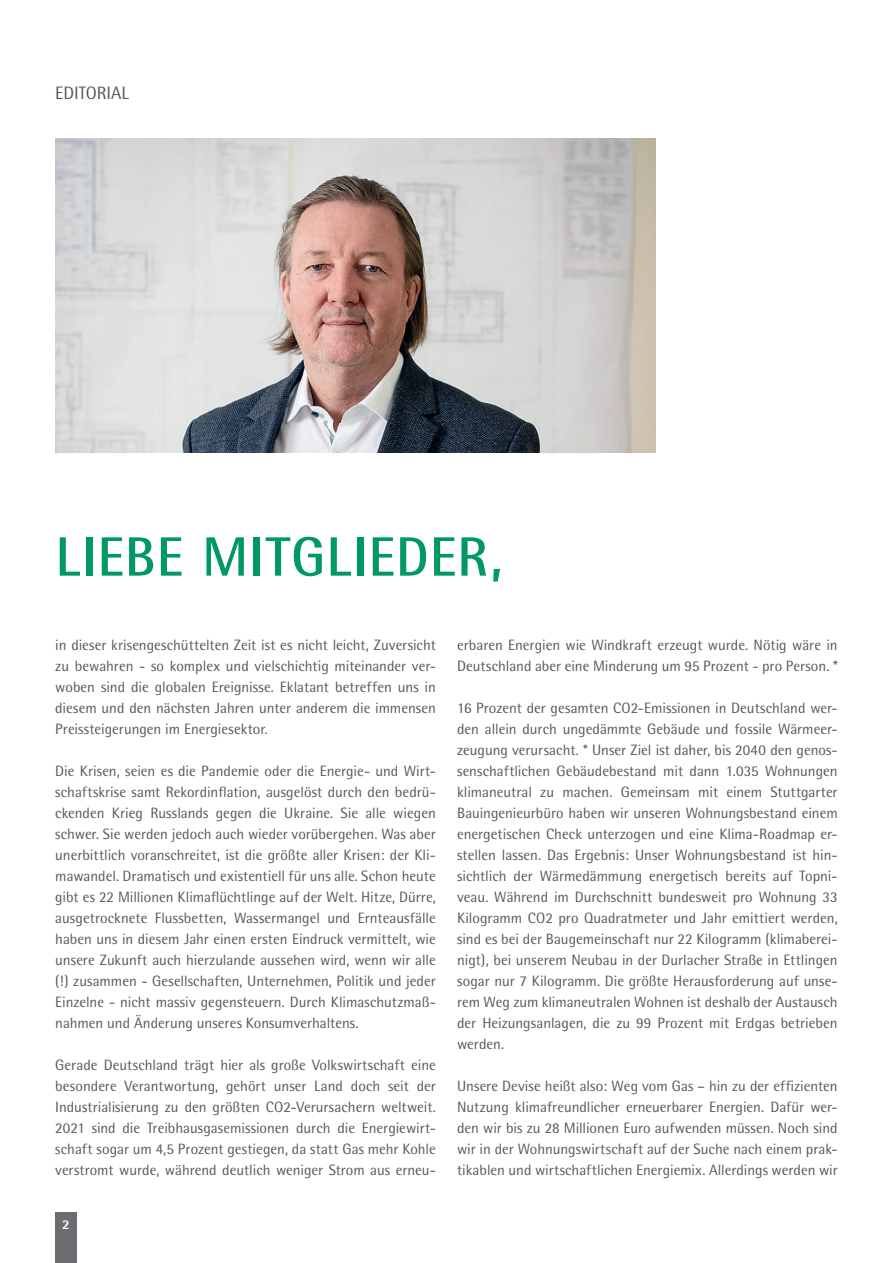
<style>
.page{position:relative;width:893px;height:1263px;background:#fff}
.page>*{position:absolute;margin:0;border:0;box-sizing:border-box;transform-origin:0 0}
.t1{font:700 55.5px "Rotis Semi Sans";letter-spacing:.015em;color:#009864}
.t2{font:18px "Rotis Semi Sans";letter-spacing:-.005em;color:#57585a}
.t3{font:15px/21px "Rotis Semi Sans";color:#57585a;text-align:justify}
.t4{font:800 13.5px "Rotis Semi Sans";color:#fff}
</style>
<div class="page">
<div style="left:55px;top:1212px;width:22px;height:51px;background:#6c6d70"></div>
<img style="left:55px;top:138px;width:600px;height:315px">
<p class="t2" style="left:55px;top:82px;width:75px">EDITORIAL</p>
<h1 class="t1" style="left:55px;top:523px;width:449px">LIEBE MITGLIEDER,</h1>
<p class="t3" style="left:55px;top:635px;width:382px">in dieser krisengeschüttelten Zeit ist es nicht leicht, Zuversicht zu bewahren - so komplex und vielschichtig miteinander ver&shy;woben sind die globalen Ereignisse. Eklatant betreffen uns in diesem und den nächsten Jahren unter anderem die immensen Preissteigerungen im Energiesektor.</p>
<p class="t3" style="left:55px;top:761px;width:382px">Die Krisen, seien es die Pandemie oder die Energie- und Wirt&shy;schaftskrise samt Rekordinflation, ausgelöst durch den bedrü&shy;ckenden Krieg Russlands gegen die Ukraine. Sie alle wiegen schwer. Sie werden jedoch auch wieder vorübergehen. Was aber unerbittlich voranschreitet, ist die größte aller Krisen: der Kli&shy;mawandel. Dramatisch und existentiell für uns alle. Schon heute gibt es 22 Millionen Klimaflüchtlinge auf der Welt. Hitze, Dürre, ausgetrocknete Flussbetten, Wassermangel und Ernteausfälle haben uns in diesem Jahr einen ersten Eindruck vermittelt, wie unsere Zukunft auch hierzulande aussehen wird, wenn wir alle (!) zusammen - Gesellschaften, Unternehmen, Politik und jeder Einzelne - nicht massiv gegensteuern. Durch Klimaschutzmaß&shy;nahmen und Änderung unseres Konsumverhaltens.</p>
<p class="t3" style="left:55px;top:1055px;width:382px">Gerade Deutschland trägt hier als große Volkswirtschaft eine besondere Verantwortung, gehört unser Land doch seit der Industrialisierung zu den größten CO2-Verursachern weltweit.<br>2021 sind die Treibhausgasemissionen durch die Energiewirt&shy;schaft sogar um 4,5 Prozent gestiegen, da statt Gas mehr Kohle verstromt wurde, während deutlich weniger Strom aus erneu-</p>
<p class="t4" style="left:62px;top:1216px;width:9px">2</p>
<p class="t3" style="left:457px;top:635px;width:382px">erbaren Energien wie Windkraft erzeugt wurde. Nötig wäre in<br>Deutschland aber eine Minderung um 95 Prozent - pro Person. *</p>
<p class="t3" style="left:457px;top:698px;width:382px">16 Prozent der gesamten CO2-Emissionen in Deutschland wer&shy;den allein durch ungedämmte Gebäude und fossile Wärmeer&shy;zeugung verursacht. * Unser Ziel ist daher, bis 2040 den genos&shy;senschaftlichen Gebäudebestand mit dann 1.035 Wohnungen klimaneutral zu machen. Gemeinsam mit einem Stuttgarter Bauingenieurbüro haben wir unseren Wohnungsbestand einem energetischen Check unterzogen und eine Klima-Roadmap er&shy;stellen lassen. Das Ergebnis: Unser Wohnungsbestand ist hin&shy;sichtlich der Wärmedämmung energetisch bereits auf Topni&shy;veau. Während im Durchschnitt bundesweit pro Wohnung 33<br>Kilogramm CO2 pro Quadratmeter und Jahr emittiert werden, sind es bei der Baugemeinschaft nur 22 Kilogramm (klimaberei&shy;nigt), bei unserem Neubau in der Durlacher Straße in Ettlingen sogar nur 7 Kilogramm. Die größte Herausforderung auf unse&shy;rem Weg zum klimaneutralen Wohnen ist deshalb der Austausch der Heizungsanlagen, die zu 99 Prozent mit Erdgas betrieben werden.</p>
<p class="t3" style="left:457px;top:1076px;width:382px">Unsere Devise heißt also: Weg vom Gas – hin zu der effizienten Nutzung klimafreundlicher erneuerbarer Energien. Dafür wer&shy;den wir bis zu 28 Millionen Euro aufwenden müssen. Noch sind wir in der Wohnungswirtschaft auf der Suche nach einem prak&shy;tikablen und wirtschaftlichen Energiemix. Allerdings werden wir</p>
</div>
